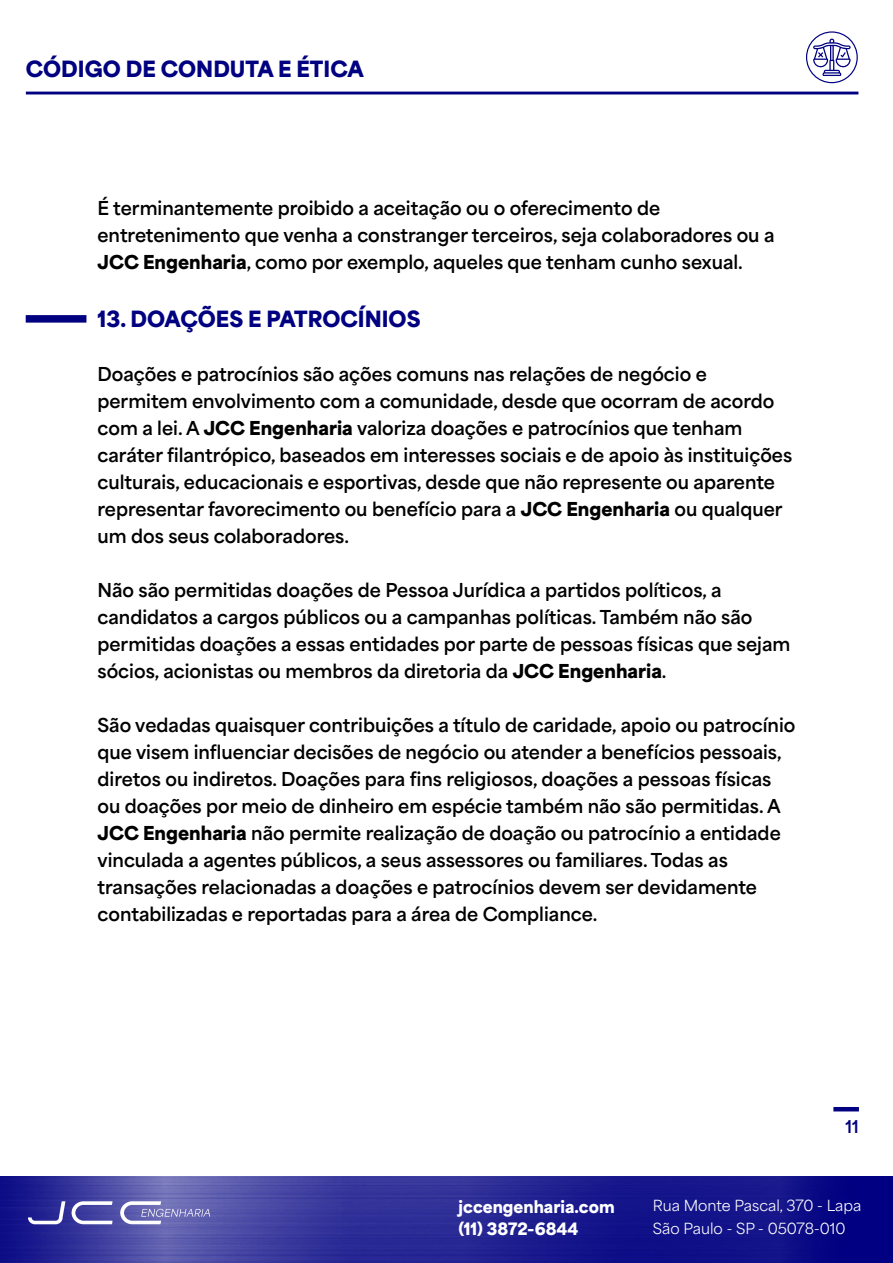
<style>
.page{position:relative;width:893px;height:1263px;background:#fff}
.page>*{position:absolute;margin:0;border:0;box-sizing:border-box;transform-origin:0 0}
.t1{font:900 21px "Area Normal";color:#000081}
.t2{font:700 18px/27px "Area Normal";color:#000}
.t3{font:700 16.5px "Area Normal";color:#000081}
.t4{font:900 16.05px/22.4px "Area Normal";color:#fff}
.t5{font:14.4px/22.4px "Area Normal";color:#fff}
.s1{font-weight:900}
</style>
<div class="page">
<hr style="left:26px;top:92px;width:832px;height:2px;background:#000081">
<img style="left:0;top:1176px;width:893px;height:86px">
<svg style="left:28px;top:1201px;width:37px;height:23px"></svg>
<svg style="left:72px;top:1201px;width:41px;height:23px"></svg>
<svg style="left:120px;top:1201px;width:90px;height:23px;background:#8787c2"></svg>
<div style="left:806px;top:31px;width:52px;height:52px;border:1px solid #000081;border-radius:50%"></div>
<hr style="left:833px;top:1107px;width:26px;height:4px;background:#000081">
<svg style="left:813px;top:39px;width:38px;height:37px"></svg>
<div style="left:26px;top:315px;width:60px;height:8px;background:#000081"></div>
<p class="t1" style="left:26px;top:50px;width:339px">CÓDIGO DE CONDUTA E ÉTICA</p>
<p class="t2" style="left:98px;top:192px;width:678px">É terminantemente proibido a aceitação ou o oferecimento de entretenimento que venha a constranger terceiros, seja colaboradores ou a<br><span class="s1">JCC Engenharia</span>, como por exemplo, aqueles que tenham cunho sexual.</p>
<p class="t1" style="left:98px;top:300px;width:324px">13. DOAÇÕES E PATROCÍNIOS</p>
<p class="t2" style="left:98px;top:359px;width:696px">Doações e patrocínios são ações comuns nas relações de negócio e permitem envolvimento com a comunidade, desde que ocorram de acordo com a lei. A <span class="s1">JCC Engenharia</span> valoriza doações e patrocínios que tenham caráter filantrópico, baseados em interesses sociais e de apoio às instituições culturais, educacionais e esportivas, desde que não represente ou aparente representar favorecimento ou benefício para a <span class="s1">JCC Engenharia</span> ou qualquer um dos seus colaboradores.</p>
<p class="t2" style="left:98px;top:575px;width:694px">Não são permitidas doações de Pessoa Jurídica a partidos políticos, a candidatos a cargos públicos ou a campanhas políticas. Também não são permitidas doações a essas entidades por parte de pessoas físicas que sejam sócios, acionistas ou membros da diretoria da <span class="s1">JCC Engenharia</span>.</p>
<p class="t2" style="left:98px;top:710px;width:699px">São vedadas quaisquer contribuições a título de caridade, apoio ou patrocínio que visem influenciar decisões de negócio ou atender a benefícios pessoais, diretos ou indiretos. Doações para fins religiosos, doações a pessoas físicas ou doações por meio de dinheiro em espécie também não são permitidas. A <span class="s1">JCC Engenharia</span> não permite realização de doação ou patrocínio a entidade vinculada a agentes públicos, a seus assessores ou familiares. Todas as transações relacionadas a doações e patrocínios devem ser devidamente contabilizadas e reportadas para a área de Compliance.</p>
<p class="t3" style="left:845px;top:1111px;width:15px">11</p>
<p class="t4" style="left:459px;top:1194px;width:158px">jccengenharia.com (11) 3872-6844</p>
<p class="t5" style="left:653px;top:1193px;width:210px">Rua Monte Pascal, 370 - Lapa<br>São Paulo - SP - 05078-010</p>
</div>
